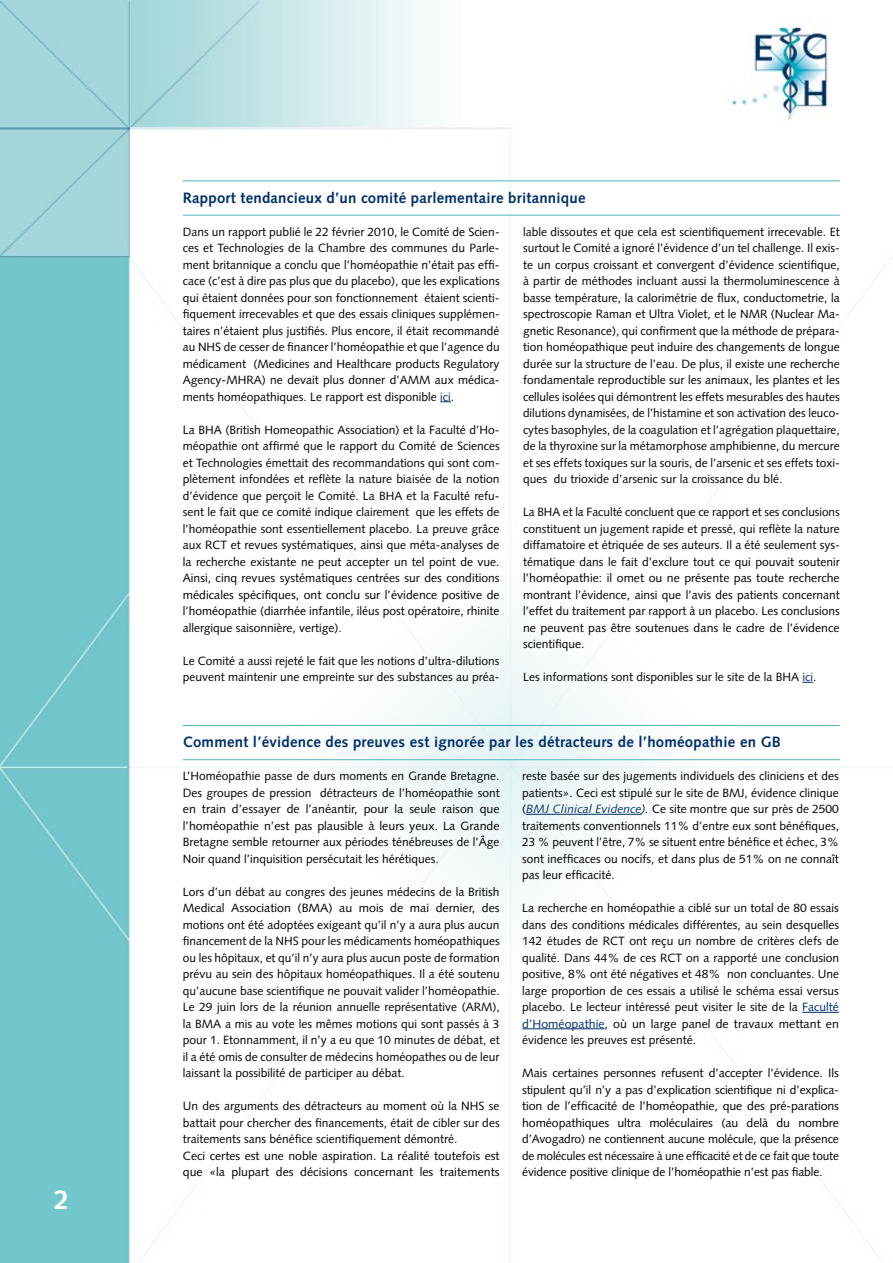
<style>
.page{position:relative;width:893px;height:1263px;background:#fff}
.page>*{position:absolute;margin:0;border:0;box-sizing:border-box;transform-origin:0 0}
.t1{font:700 27px "Syntax LT";color:#fff}
.t2{font:700 15px "Syntax LT";letter-spacing:.015em;color:#002f6b}
.t3{font:12px/16.5px "Syntax LT";color:#000;text-align:justify}
.s1{color:#002f6b}
.s2{font-style:italic;color:#002f6b}
.s3{font-style:italic}
</style>
<div class="page">
<img style="left:0;top:0;width:828px;height:1263px">
<div style="left:130px;top:128px;width:763px;height:1135px;background:#fff"></div>
<hr style="left:526px;top:814px;width:115px;height:1px;background:#002f6b">
<hr style="left:802px;top:1012px;width:37px;height:1px;background:#002f6b">
<hr style="left:522px;top:1028px;width:83px;height:1px;background:#002f6b">
<hr style="left:183px;top:725px;width:657px;height:1px;background:#52b5bd">
<hr style="left:183px;top:759px;width:657px;height:1px;background:#52b5bd">
<hr style="left:183px;top:180px;width:657px;height:1px;background:#52b5bd">
<hr style="left:183px;top:215px;width:657px;height:1px;background:#52b5bd">
<h1 class="t1" style="left:54px;top:1184px;width:17px">2</h1>
<p class="t2" style="left:183px;top:189px;width:404px">Rapport tendancieux d’un comité parlementaire britannique</p>
<p class="t3" style="left:183px;top:223px;width:318px">Dans un rapport publié le 22 février 2010, le Comité de Scien&shy;ces et Technologies de la Chambre des communes du Parle&shy;ment britannique a conclu que l’homéopathie n’était pas effi&shy;cace (c’est à dire pas plus que du placebo), que les explications qui étaient données pour son fonctionnement étaient scienti&shy;fiquement irrecevables et que des essais cliniques supplémen&shy;taires n’étaient plus justifiés. Plus encore, il était recommandé au NHS de cesser de financer l’homéopathie et que l’agence du médicament (Medicines and Healthcare products Regulatory Agency-MHRA) ne devait plus donner d’AMM aux médica&shy;ments homéopathiques. Le rapport est disponible <span class="s1">ici</span>.</p>
<p class="t3" style="left:183px;top:421px;width:318px">La BHA (British Homeopathic Association) et la Faculté d’Ho&shy;méopathie ont affirmé que le rapport du Comité de Sciences et Technologies émettait des recommandations qui sont com&shy;plètement infondées et reflète la nature biaisée de la notion d’évidence que perçoit le Comité. La BHA et la Faculté refu&shy;sent le fait que ce comité indique clairement que les effets de l’homéopathie sont essentiellement placebo. La preuve grâce aux RCT et revues systématiques, ainsi que méta-analyses de la recherche existante ne peut accepter un tel point de vue.<br>Ainsi, cinq revues systématiques centrées sur des conditions médicales spécifiques, ont conclu sur l’évidence positive de l’homéopathie (diarrhée infantile, iléus post opératoire, rhinite allergique saisonnière, vertige).</p>
<p class="t3" style="left:183px;top:652px;width:318px">Le Comité a aussi rejeté le fait que les notions d’ultra-dilutions peuvent maintenir une empreinte sur des substances au préa-</p>
<p class="t3" style="left:523px;top:223px;width:318px">lable dissoutes et que cela est scientifiquement irrecevable. Et surtout le Comité a ignoré l’évidence d’un tel challenge. Il exis&shy;te un corpus croissant et convergent d’évidence scientifique, à partir de méthodes incluant aussi la thermoluminescence à basse température, la calorimétrie de flux, conductometrie, la spectroscopie Raman et Ultra Violet, et le NMR (Nuclear Ma&shy;gnetic Resonance), qui confirment que la méthode de prépara&shy;tion homéopathique peut induire des changements de longue durée sur la structure de l’eau. De plus, il existe une recherche fondamentale reproductible sur les animaux, les plantes et les cellules isolées qui démontrent les effets mesurables des hautes dilutions dynamisées, de l’histamine et son activation des leuco&shy;cytes basophyles, de la coagulation et l’agrégation plaquettaire, de la thyroxine sur la métamorphose amphibienne, du mercure et ses effets toxiques sur la souris, de l’arsenic et ses effets toxi&shy;ques du trioxide d’arsenic sur la croissance du blé.</p>
<p class="t3" style="left:523px;top:504px;width:318px">La BHA et la Faculté concluent que ce rapport et ses conclusions constituent un jugement rapide et pressé, qui reflète la nature diffamatoire et étriquée de ses auteurs. Il a été seulement sys&shy;tématique dans le fait d’exclure tout ce qui pouvait soutenir l’homéopathie: il omet ou ne présente pas toute recherche montrant l’évidence, ainsi que l’avis des patients concernant l’effet du traitement par rapport à un placebo. Les conclusions ne peuvent pas être soutenues dans le cadre de l’évidence scientifique.</p>
<p class="t3" style="left:523px;top:669px;width:295px">Les informations sont disponibles sur le site de la BHA <span class="s1">ici</span>.</p>
<p class="t2" style="left:183px;top:733px;width:600px">Comment l’évidence des preuves est ignorée par les détracteurs de l’homéopathie en GB</p>
<p class="t3" style="left:183px;top:768px;width:318px">L’Homéopathie passe de durs moments en Grande Bretagne.<br>Des groupes de pression détracteurs de l’homéopathie sont en train d’essayer de l’anéantir, pour la seule raison que l’homéopathie n’est pas plausible à leurs yeux. La Grande Bretagne semble retourner aux périodes ténébreuses de l’Âge Noir quand l’inquisition persécutait les hérétiques.</p>
<p class="t3" style="left:183px;top:883px;width:318px">Lors d’un débat au congres des jeunes médecins de la British Medical Association (BMA) au mois de mai dernier, des motions ont été adoptées exigeant qu’il n’y a aura plus aucun financement de la NHS pour les médicaments homéopathiques ou les hôpitaux, et qu’il n’y aura plus aucun poste de formation prévu au sein des hôpitaux homéopathiques. Il a été soutenu qu’aucune base scientifique ne pouvait valider l’homéopathie.<br>Le 29 juin lors de la réunion annuelle représentative (ARM), la BMA a mis au vote les mêmes motions qui sont passés à 3 pour 1. Etonnamment, il n’y a eu que 10 minutes de débat, et il a été omis de consulter de médecins homéopathes ou de leur laissant la possibilité de participer au débat.</p>
<p class="t3" style="left:183px;top:1098px;width:318px;text-align:left">Un des arguments des détracteurs au moment où la NHS se battait pour chercher des financements, était de cibler sur des traitements sans bénéfice scientifiquement démontré.<br>Ceci certes est une noble aspiration. La réalité toutefois est que «la plupart des décisions concernant les traitements</p>
<p class="t3" style="left:522px;top:768px;width:318px">reste basée sur des jugements individuels des cliniciens et des patients». Ceci est stipulé sur le site de BMJ, évidence clinique (<span class="s2">BMJ Clinical Evidence</span><span class="s3">).</span> Ce site montre que sur près de 2500 traitements conventionnels 11% d’entre eux sont bénéfiques, 23 % peuvent l’être, 7% se situent entre bénéfice et échec, 3% sont inefficaces ou nocifs, et dans plus de 51% on ne connaît pas leur efficacité.</p>
<p class="t3" style="left:522px;top:900px;width:318px">La recherche en homéopathie a ciblé sur un total de 80 essais dans des conditions médicales différentes, au sein desquelles 142 études de RCT ont reçu un nombre de critères clefs de qualité. Dans 44% de ces RCT on a rapporté une conclusion positive, 8% ont été négatives et 48% non concluantes. Une large proportion de ces essais a utilisé le schéma essai versus placebo. Le lecteur intéressé peut visiter le site de la <span class="s1">Faculté d’Homéopathie</span>, où un large panel de travaux mettant en évidence les preuves est présenté.</p>
<p class="t3" style="left:522px;top:1065px;width:318px">Mais certaines personnes refusent d’accepter l’évidence. Ils stipulent qu’il n’y a pas d’explication scientifique ni d’explica&shy;tion de l’efficacité de l’homéopathie, que des pré-parations homéopathiques ultra moléculaires (au delà du nombre d’Avogadro) ne contiennent aucune molécule, que la présence de molécules est nécessaire à une efficacité et de ce fait que toute évidence positive clinique de l’homéopathie n’est pas fiable.</p>
</div>
